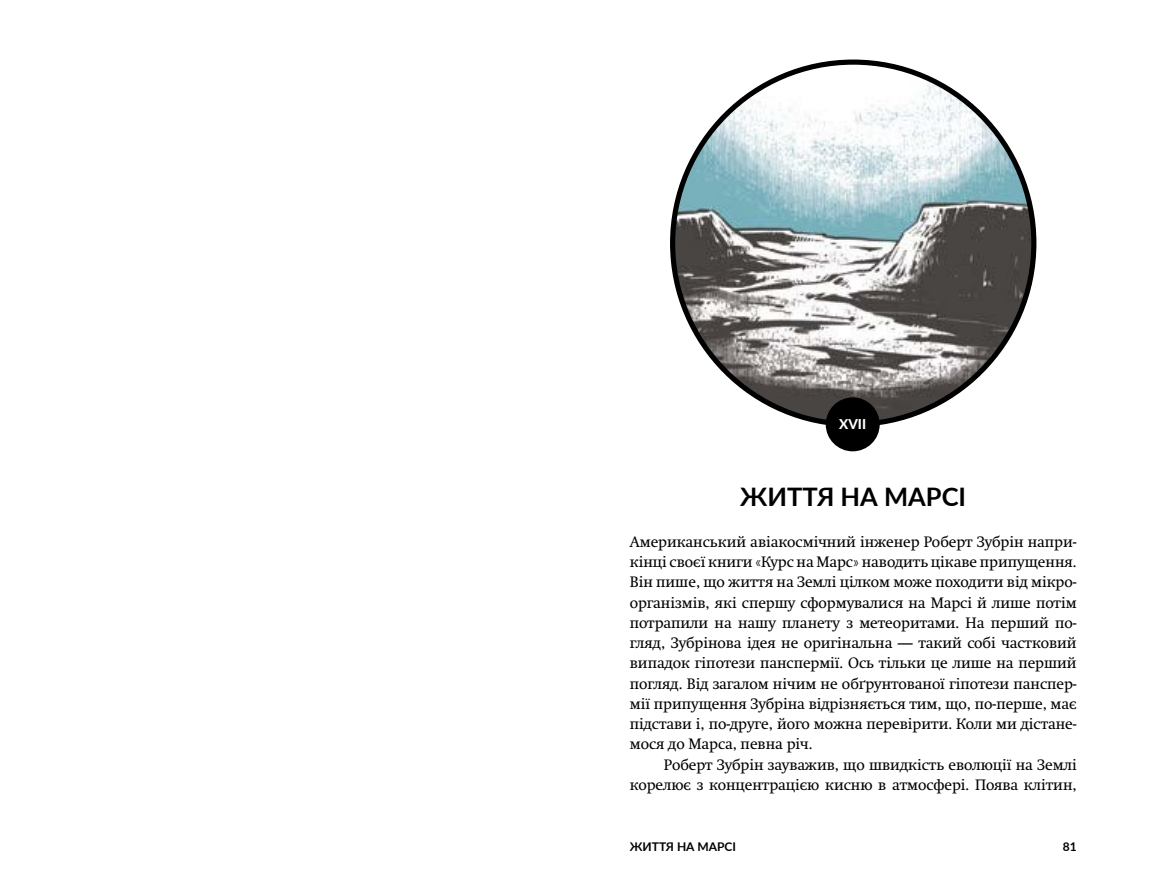
<style>
.page{position:relative;width:1149px;height:893px;background:#fff}
.page>*{position:absolute;margin:0;border:0;box-sizing:border-box;transform-origin:0 0}
.t1{font:700 25.5px "Lato";color:#000}
.t2{font:15px/20.2px "Swift C";color:#000;text-align:justify}
.t3{font:800 13.5px "Lato";color:#fff}
.t4{font:700 12px "Lato";color:#000}
</style>
<div class="page">
<img style="left:675px;top:62px;width:358px;height:362px">
<div style="left:825px;top:397px;width:54px;height:54px;background:#000;border-radius:50%"></div>
<p class="t3" style="left:839px;top:417px;width:28px">XVII</p>
<h1 class="t1" style="left:740px;top:478px;width:227px">ЖИТТЯ НА МАРСІ</h1>
<p class="t2" style="left:629px;top:533px;width:448px">Американський авіакосмічний інженер Роберт Зубрін напри&shy;кінці своєї книги «Курс на Марс» наводить цікаве припущення.<br>Він пише, що життя на Землі цілком може походити від мікро&shy;організмів, які спершу сформувалися на Марсі й лише потім потрапили на нашу планету з метеоритами. На перший по&shy;гляд, Зубрінова ідея не оригінальна — такий собі частковий випадок гіпотези панспермії. Ось тільки це лише на перший погляд. Від загалом нічим не обґрунтованої гіпотези панспер&shy;мії припущення Зубріна відрізняється тим, що, по-перше, має підстави і, по-друге, його можна перевірити. Коли ми дістане&shy;мося до Марса, певна річ.</p>
<p class="t2" style="left:629px;top:755px;width:448px;text-align:right">Роберт Зубрін зауважив, що швидкість еволюції на Землі корелює з концентрацією кисню в атмосфері. Поява клітин,</p>
<p class="t4" style="left:629px;top:837px;width:108px">ЖИТТЯ НА МАРСІ</p>
<p class="t4" style="left:1062px;top:839px;width:15px">81</p>
</div>
